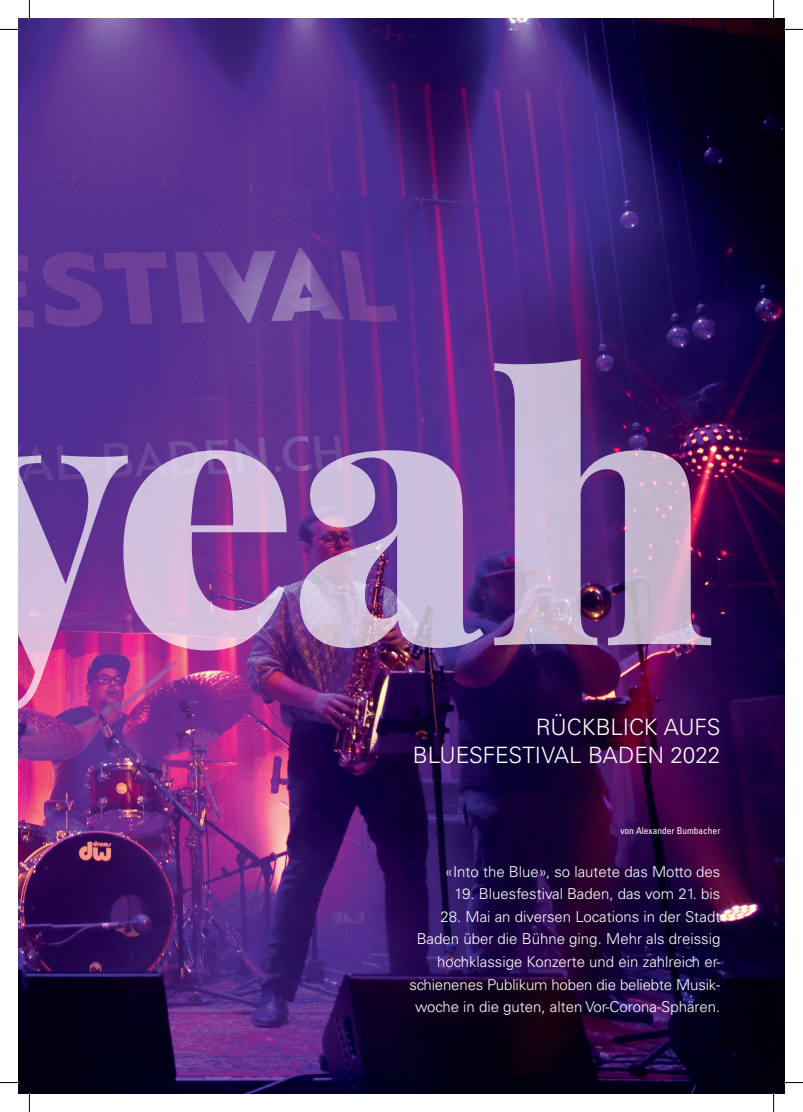
<style>
.page{position:relative;width:803px;height:1112px;background:#fff}
.page>*{position:absolute;margin:0;border:0;box-sizing:border-box;transform-origin:0 0}
.t1{font:300 22.5px/28.4px "Univers LT Std";letter-spacing:-.005em;color:#fff;text-align:right}
.t2{font:300 15px/22.5px "Univers LT Std";color:#fff;text-align:right}
.t3{font:condensed 9.38px "Univers LT Std";color:#fff}
</style>
<div class="page">
<img style="left:19px;top:19px;width:765px;height:1073px">
<img style="left:19px;top:359px;width:692px;height:355px">
<img style="left:19px;top:394px;width:64px;height:698px">
<svg style="left:0;top:29px;width:19px;height:1px"></svg>
<svg style="left:784px;top:29px;width:19px;height:1px"></svg>
<svg style="left:0;top:1081px;width:19px;height:2px"></svg>
<svg style="left:784px;top:1081px;width:19px;height:2px"></svg>
<svg style="left:29px;top:0;width:1px;height:19px"></svg>
<svg style="left:29px;top:1092px;width:1px;height:19px"></svg>
<svg style="left:773px;top:0;width:1px;height:19px"></svg>
<svg style="left:773px;top:1092px;width:1px;height:19px"></svg>
<h1 class="t1" style="left:413px;top:712px;width:309px">RÜCKBLICK AUFS<br>BLUESFESTIVAL BADEN 2022</h1>
<p class="t3" style="left:620px;top:824px;width:101px">von Alexander Bumbacher</p>
<p class="t2" style="left:445px;top:860px;width:277px">«Into the Blue», so lautete das Motto des</p>
<p class="t2" style="left:455px;top:882px;width:267px">19. Bluesfestival Baden, das vom 21. bis</p>
<p class="t2" style="left:410px;top:905px;width:312px">28. Mai an diversen Locations in der Stadt Baden über die Bühne ging. Mehr als dreissig hochklassige Konzerte und ein zahlreich er&shy;schienenes Publikum hoben die beliebte Musik&shy;woche in die guten, alten Vor-Corona-Sphären.</p>
</div>
